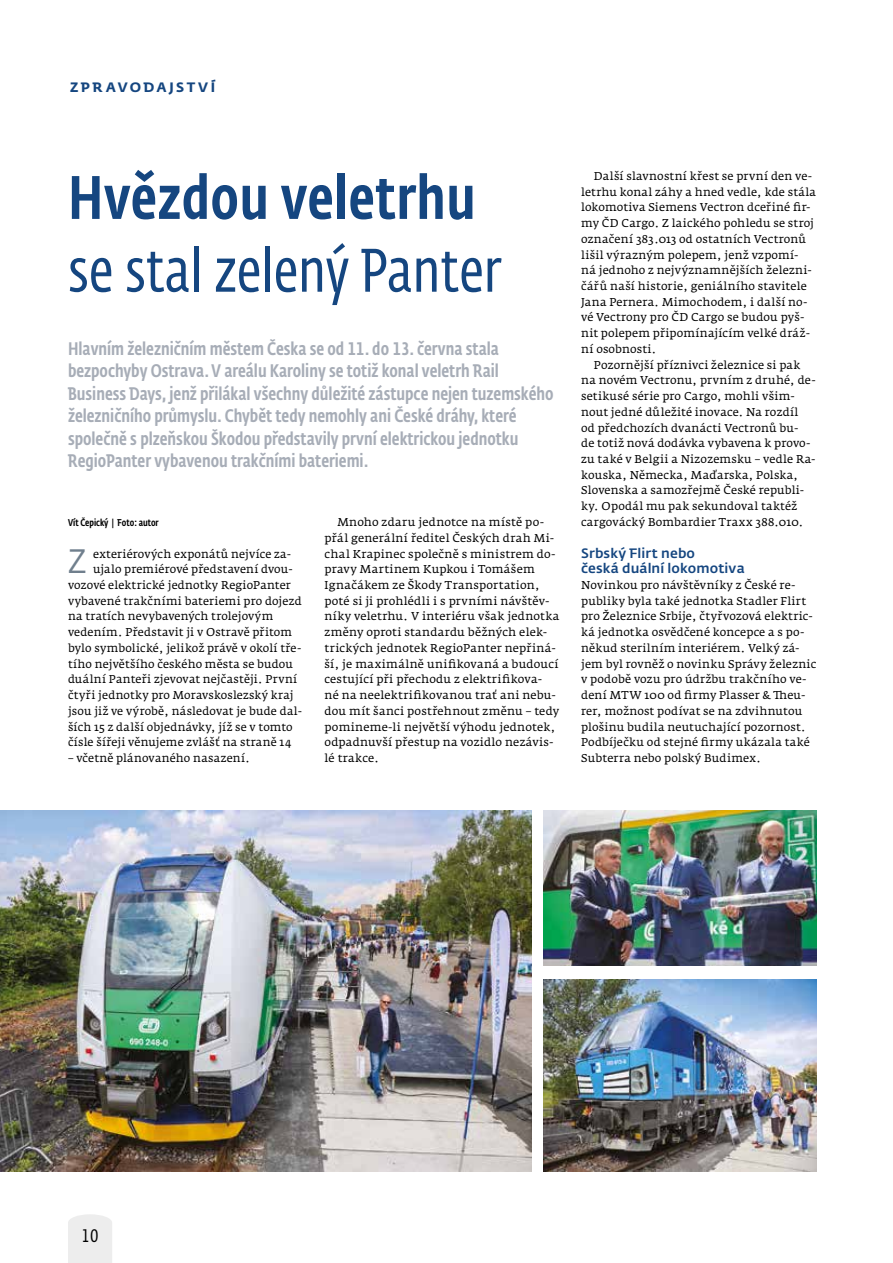
<style>
.page{position:relative;width:893px;height:1263px;background:#fff}
.page>*{position:absolute;margin:0;border:0;box-sizing:border-box;transform-origin:0 0}
.t1{font:60.6px "CD Fedra Cond Pro";letter-spacing:.01em;color:#154680}
.t2{font:500 60.6px "CD Fedra Cond Pro";letter-spacing:.01em;color:#154680}
.t3{font:33.45px "CD Fedra";color:#707f8d}
.t4{font:500 18px/22.5px "CD Fedra Cond Pro";color:#a7adb7}
.t5{font:18px "CD Fedra Cond Pro";color:#000}
.t6{font:500 13.5px/15.8px "CD Fedra";letter-spacing:.01em;color:#154680}
.t7{font:700 13.5px "CD Fedra";letter-spacing:.185em;color:#154680}
.t8{font:11.25px/15.8px "Fedra Serif A Pro";letter-spacing:.015em;color:#000}
.t9{font:500 9.75px "CD Fedra Cond Pro";color:#000}
</style>
<div class="page">
<div style="left:68px;top:1214px;width:44px;height:49px;background:#ededed"></div>
<img style="left:0;top:810px;width:531px;height:361px">
<img style="left:543px;top:810px;width:273px;height:155px">
<img style="left:543px;top:979px;width:273px;height:192px">
<p class="t7" style="left:70px;top:78px;width:147px">ZPRAVODAJSTVÍ</p>
<h1 class="t2" style="left:68px;top:162px;width:409px">Hvězdou veletrhu</h1>
<h1 class="t1" style="left:68px;top:236px;width:435px">se stal zelený Panter</h1>
<p class="t4" style="left:68px;top:338px;width:487px">Hlavním železničním městem Česka se od 11. do 13. června stala bezpochyby Ostrava. V areálu Karoliny se totiž konal veletrh Rail Business Days, jenž přilákal všechny důležité zástupce nejen tuzemského železničního průmyslu. Chybět tedy nemohly ani České dráhy, které společně s plzeňskou Škodou představily první elektrickou jednotku RegioPanter vybavenou trakčními bateriemi.</p>
<p class="t9" style="left:68px;top:517px;width:92px">Vít Čepický | Foto: autor</p>
<h2 class="t3" style="left:68px;top:542px;width:20px">Z</h2>
<p class="t8" style="left:93px;top:546px;width:199px">exteriérových exponátů nejvíce za-</p>
<p class="t8" style="left:93px;top:561px;width:201px">ujalo premiérové představení dvou-</p>
<p class="t8" style="left:68px;top:577px;width:224px">vozové elektrické jednotky RegioPanter</p>
<p class="t8" style="left:68px;top:593px;width:235px">vybavené trakčními bateriemi pro dojezd</p>
<p class="t8" style="left:68px;top:609px;width:207px">na tratích nevybavených trolejovým</p>
<p class="t8" style="left:68px;top:624px;width:225px">vedením. Představit ji v Ostravě přitom</p>
<p class="t8" style="left:68px;top:640px;width:235px">bylo symbolické, jelikož právě v okolí tře-</p>
<p class="t8" style="left:68px;top:656px;width:226px">tího největšího českého města se budou</p>
<p class="t8" style="left:68px;top:672px;width:231px">duální Panteři zjevovat nejčastěji. První</p>
<p class="t8" style="left:68px;top:687px;width:227px">čtyři jednotky pro Moravskoslezský kraj</p>
<p class="t8" style="left:68px;top:703px;width:235px">jsou již ve výrobě, následovat je bude dal-</p>
<p class="t8" style="left:68px;top:719px;width:226px">ších 15 z další objednávky, jíž se v tomto</p>
<p class="t8" style="left:68px;top:734px;width:225px">čísle šířeji věnujeme zvlášť na straně 14</p>
<p class="t8" style="left:68px;top:750px;width:183px">– včetně plánovaného nasazení.</p>
<p class="t8" style="left:325px;top:514px;width:236px;text-indent:13px">Mnoho zdaru jednotce na místě po&shy;přál generální ředitel Českých drah Mi&shy;chal Krapinec společně s ministrem do&shy;pravy Martinem Kupkou i Tomášem Ignačákem ze Škody Transportation, poté si ji prohlédli i s prvními návštěv&shy;níky veletrhu. V interiéru však jednotka změny oproti standardu běžných elek&shy;trických jednotek RegioPanter nepřiná&shy;ší, je maximálně unifikovaná a budoucí cestující při přechodu z elektrifikova-<br>né na neelektrifikovanou trať ani nebu&shy;dou mít šanci postřehnout změnu – tedy pomineme-li největší výhodu jednotek, odpadnuvší přestup na vozidlo nezávis&shy;lé trakce.</p>
<p class="t8" style="left:581px;top:168px;width:237px;text-indent:13px">Další slavnostní křest se první den ve&shy;letrhu konal záhy a hned vedle, kde stála lokomotiva Siemens Vectron dceřiné fir&shy;my ČD Cargo. Z laického pohledu se stroj označení 383.013 od ostatních Vectronů lišil výrazným polepem, jenž vzpomí-<br>ná jednoho z nejvýznamnějších železni&shy;čářů naší historie, geniálního stavitele Jana Pernera. Mimochodem, i další no&shy;vé Vectrony pro ČD Cargo se budou pyš&shy;nit polepem připomínajícím velké dráž&shy;ní osobnosti.</p>
<p class="t8" style="left:581px;top:357px;width:236px;text-indent:13px">Pozornější příznivci železnice si pak na novém Vectronu, prvním z druhé, de&shy;setikusé série pro Cargo, mohli všim&shy;nout jedné důležité inovace. Na rozdíl<br>od předchozích dvanácti Vectronů bu-<br>de totiž nová dodávka vybavena k provo&shy;zu také v Belgii a Nizozemsku – vedle Ra&shy;kouska, Německa, Maďarska, Polska, Slovenska a samozřejmě České republi&shy;ky. Opodál mu pak sekundoval taktéž cargovácký Bombardier Traxx 388.010.</p>
<p class="t6" style="left:581px;top:545px;width:165px">Srbský Flirt nebo<br>česká duální lokomotiva</p>
<p class="t8" style="left:581px;top:577px;width:237px">Novinkou pro návštěvníky z České re&shy;publiky byla také jednotka Stadler Flirt pro Železnice Srbije, čtyřvozová elektric&shy;ká jednotka osvědčené koncepce a s po&shy;někud sterilním interiérem. Velký zá&shy;jem byl rovněž o novinku Správy železnic v podobě vozu pro údržbu trakčního ve&shy;dení MTW 100 od firmy Plasser &amp; Theu&shy;rer, možnost podívat se na zdvihnutou plošinu budila neutuchající pozornost.<br>Podbíječku od stejné firmy ukázala také Subterra nebo polský Budimex.</p>
<h3 class="t5" style="left:82px;top:1226px;width:18px">10</h3>
</div>
